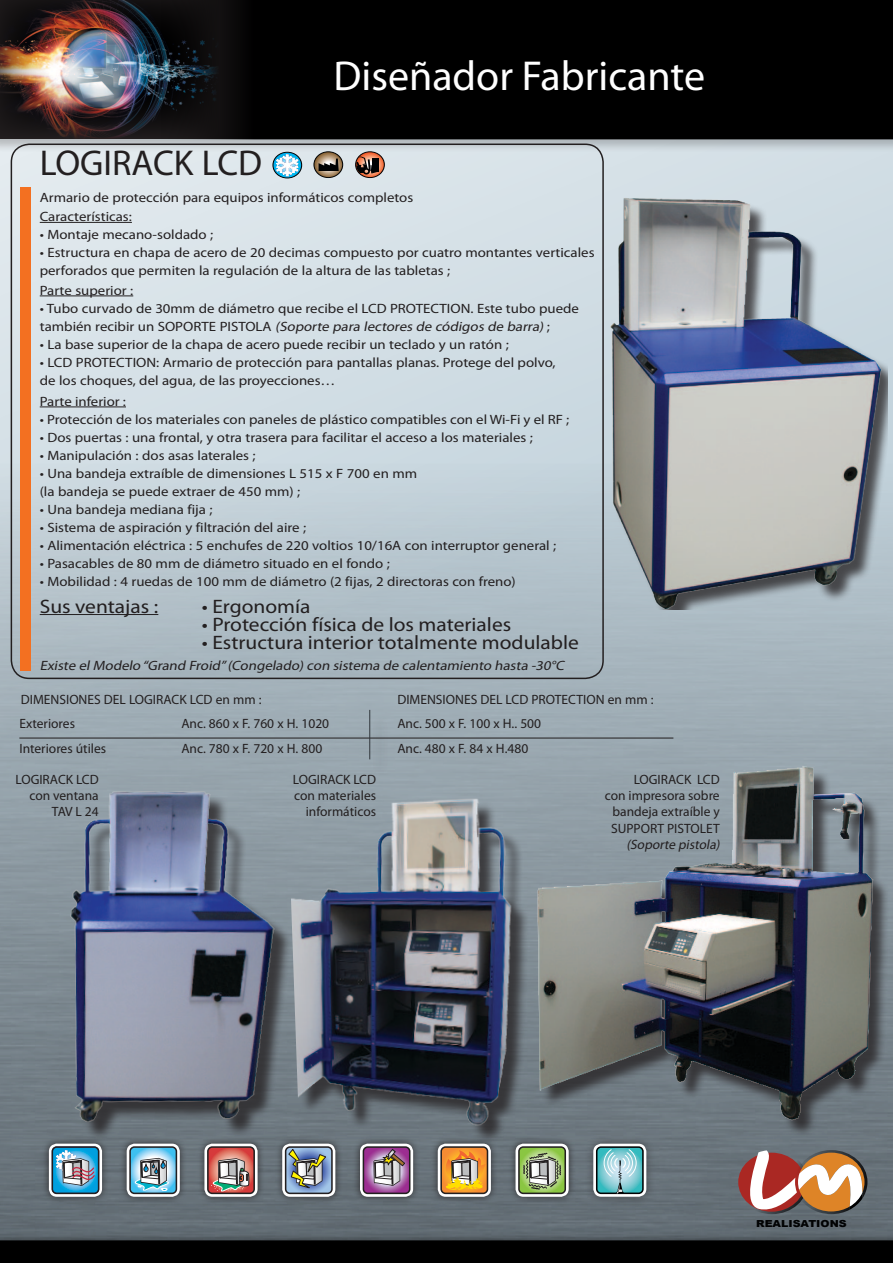
<style>
.page{position:relative;width:893px;height:1263px;background:#fff}
.page>*{position:absolute;margin:0;border:0;box-sizing:border-box;transform-origin:0 0}
.t1{font:42px "Myriad Pro";color:#fff}
.t2{font:36px "Myriad Pro";color:#231f20}
.t3{font:19.5px "Myriad Pro";color:#231f20;scale:1.1 1}
.t4{font:13.5px/18px "Myriad Pro";color:#231f20;scale:1.1 1}
.t5{font:13.5px/16.2px "Myriad Pro";color:#231f20;text-align:right}
.t6{font:italic 13.5px "Myriad Pro";color:#231f20;scale:1.1 1}
.t7{font:italic 13.5px "Myriad Pro";color:#231f20}
.t8{font:900 9.75px "Arial";color:#010203;scale:1.13 1}
.s1{font-style:italic}
</style>
<div class="page">
<div style="left:0;top:0;width:893px;height:1240px;background:#d5e0e7"></div>
<img style="left:0;top:463px;width:893px;height:770px">
<div style="left:0;top:0;width:893px;height:153px;background:#231f20;opacity:.25"></div>
<div style="left:0;top:1233px;width:893px;height:30px;background:#576067"></div>
<img style="left:0;top:0;width:148px;height:139px">
<svg style="left:148px;top:0;width:745px;height:139px;background:#020203"></svg>
<div style="left:0;top:1240px;width:893px;height:23px;background:#000"></div>
<svg style="left:736px;top:1150px;width:131px;height:64px;background:#b58875"></svg>
<div style="left:42px;top:1136px;width:67px;height:68px;background:#231f20;opacity:.75"></div>
<div style="left:49px;top:1143px;width:53px;height:54px;background:#fff;border-radius:8px"></div>
<svg style="left:51px;top:1145px;width:49px;height:50px;background:#6a9ab4"></svg>
<div style="left:119px;top:1136px;width:68px;height:68px;background:#231f20;opacity:.75"></div>
<div style="left:127px;top:1143px;width:53px;height:54px;background:#fff;border-radius:8px"></div>
<svg style="left:127px;top:1158px;width:51px;height:37px;background:#88aebc"></svg>
<div style="left:275px;top:1136px;width:67px;height:68px;background:#231f20;opacity:.75"></div>
<div style="left:282px;top:1143px;width:53px;height:54px;background:#fff;border-radius:8px"></div>
<svg style="left:284px;top:1158px;width:49px;height:37px"></svg>
<div style="left:353px;top:1136px;width:67px;height:68px;background:#231f20;opacity:.75"></div>
<div style="left:360px;top:1143px;width:53px;height:54px;background:#fff;border-radius:8px"></div>
<svg style="left:362px;top:1165px;width:49px;height:30px"></svg>
<div style="left:430px;top:1136px;width:68px;height:68px;background:#231f20;opacity:.75"></div>
<div style="left:438px;top:1143px;width:53px;height:54px;background:#fff;border-radius:8px"></div>
<svg style="left:440px;top:1165px;width:49px;height:30px"></svg>
<div style="left:508px;top:1136px;width:68px;height:68px;background:#231f20;opacity:.75"></div>
<div style="left:515px;top:1143px;width:54px;height:54px;background:#fff;border-radius:8px"></div>
<svg style="left:517px;top:1145px;width:50px;height:50px;background:#94a87a"></svg>
<div style="left:584px;top:1135px;width:72px;height:71px;background:#231f20;opacity:.5"></div>
<div style="left:593px;top:1144px;width:53px;height:53px;background:#fff;border-radius:8px"></div>
<svg style="left:595px;top:1145px;width:49px;height:50px;background:#7db8be"></svg>
<hr style="left:40px;top:222px;width:92px;height:1px;background:#231f20">
<hr style="left:40px;top:296px;width:93px;height:1px;background:#231f20">
<hr style="left:40px;top:407px;width:86px;height:1px;background:#231f20">
<hr style="left:40px;top:614px;width:118px;height:1px;background:#231f20">
<div style="left:20px;top:187px;width:11px;height:484px;background:#f37021"></div>
<hr style="left:19px;top:738px;width:654px;height:1px;background:#231f20">
<div style="left:197px;top:1136px;width:68px;height:68px;background:#231f20;opacity:.75"></div>
<div style="left:204px;top:1143px;width:54px;height:54px;background:#fff;border-radius:8px"></div>
<svg style="left:204px;top:1158px;width:52px;height:37px"></svg>
<div style="left:313px;top:151px;width:30px;height:27px;border:1px solid #010203;border-radius:50%"></div>
<svg style="left:314px;top:152px;width:29px;height:26px"></svg>
<div style="left:355px;top:151px;width:30px;height:27px;border:1px solid #010203;border-radius:50%"></div>
<svg style="left:356px;top:152px;width:28px;height:26px"></svg>
<img style="left:57px;top:776px;width:230px;height:382px">
<img style="left:287px;top:774px;width:253px;height:391px">
<div style="left:372px;top:714px;width:17px;height:62px;background:#98a6ae"></div>
<hr style="left:369px;top:710px;width:1px;height:49px;background:#31373c">
<div style="left:272px;top:152px;width:30px;height:26px;border:1px solid #010203;border-radius:50%"></div>
<svg style="left:273px;top:152px;width:29px;height:26px"></svg>
<div style="left:540px;top:770px;width:350px;height:367px;background:#231f20;opacity:.75"></div>
<img style="left:522px;top:700px;width:358px;height:429px">
<img style="left:594px;top:184px;width:294px;height:426px">
<h1 class="t1" style="left:349px;top:49px;width:378px">Concepteur Fabricant</h1>
<h1 class="t1" style="left:334px;top:50px;width:373px">Diseñador Fabricante</h1>
<h2 class="t2" style="left:40px;top:141px;width:224px">LOGIRACK LCD</h2>
<p class="t4" style="left:40px;top:187px;width:341px;line-height:19.5px">Armario de protección para equipos informáticos completos<br>Características:</p>
<p class="t4" style="left:40px;top:225px;width:159px">• Montaje mecano-soldado ;</p>
<p class="t4" style="left:40px;top:243px;width:506px">• Estructura en chapa de acero de 20 decimas compuesto por cuatro montantes verticales perforados que permiten la regulación de la altura de las tabletas ;</p>
<p class="t4" style="left:40px;top:281px;width:86px">Parte superior :</p>
<p class="t4" style="left:40px;top:299px;width:492px">• Tubo curvado de 30mm de diámetro que recibe el LCD PROTECTION. Este tubo puede t a m b i é n re c i b i r u n S O P O RT E P I STO LA <span class="s1">(Soporte para lectores de códigos de barra)</span>;</p>
<p class="t4" style="left:40px;top:335px;width:428px">• La base superior de la chapa de acero puede recibir un teclado y un ratón ;</p>
<p class="t4" style="left:40px;top:353px;width:470px">• LCD PROTECTION: Armario de protección para pantallas planas. Protege del polvo, de los choques, del agua, de las proyecciones…</p>
<p class="t4" style="left:40px;top:392px;width:80px">Parte inferior :</p>
<p class="t4" style="left:40px;top:410px;width:483px">• Protección de los materiales con paneles de plástico compatibles con el Wi-Fi y el RF ;</p>
<p class="t4" style="left:40px;top:428px;width:450px">• Dos puertas : una frontal, y otra trasera para facilitar el acceso a los materiales ;</p>
<p class="t4" style="left:40px;top:446px;width:198px">• Manipulación : dos asas laterales ;</p>
<p class="t4" style="left:40px;top:464px;width:345px">• Una bandeja extraíble de dimensiones L 515 x F 700 en mm (la bandeja se puede extraer de 450 mm) ;</p>
<p class="t4" style="left:40px;top:500px;width:159px">• Una bandeja mediana fija ;</p>
<p class="t4" style="left:40px;top:518px;width:244px">• Sistema de aspiración y filtración del aire ;</p>
<p class="t4" style="left:40px;top:536px;width:471px">• Alimentación eléctrica : 5 enchufes de 220 voltios 10/16A con interruptor general ;</p>
<p class="t4" style="left:40px;top:554px;width:320px">• Pasacables de 80 mm de diámetro situado en el fondo ;</p>
<p class="t4" style="left:40px;top:572px;width:434px">• Mobilidad : 4 ruedas de 100 mm de diámetro (2 fijas, 2 directoras con freno)</p>
<h3 class="t3" style="left:40px;top:594px;width:109px">Sus ventajas :</h3>
<h3 class="t3" style="left:202px;top:594px;width:100px">• Ergonomía</h3>
<h3 class="t3" style="left:202px;top:612px;width:283px">• Protección física de los materiales</h3>
<h3 class="t3" style="left:202px;top:630px;width:344px">• Estructura interior totalmente modulable</h3>
<p class="t6" style="left:40px;top:657px;width:481px">Existe elModelo “Grand Froid”(Congelado)con sistema de calentamiento hasta -30°C</p>
<p class="t5" style="left:21px;top:691px;width:242px">DIMENSIONES DEL LOGIRACK LCD en mm :</p>
<p class="t5" style="left:397px;top:691px;width:258px">DIMENSIONES DEL LCD PROTECTION en mm :</p>
<p class="t5" style="left:19px;top:715px;width:57px">Exteriores</p>
<p class="t5" style="left:181px;top:715px;width:149px">Anc. 860 x F. 760 x H. 1020</p>
<p class="t5" style="left:397px;top:715px;width:145px">Anc. 500 x F. 100 x H.. 500</p>
<p class="t5" style="left:19px;top:740px;width:88px">Interiores útiles</p>
<p class="t5" style="left:181px;top:740px;width:142px">Anc. 780 x F. 720 x H. 800</p>
<p class="t5" style="left:397px;top:740px;width:132px">Anc. 480 x F. 84 x H.480</p>
<p class="t5" style="left:16px;top:771px;width:85px">LOGIRACK LCD con ventana<br>TAV L 24</p>
<p class="t5" style="left:293px;top:771px;width:85px">LOGIRACK LCD con materiales informáticos</p>
<p class="t5" style="left:605px;top:771px;width:116px">LOGIRACK LCD<br>con impresora sobre bandeja extraíble y<br>SUPPORT PISTOLET</p>
<p class="t7" style="left:626px;top:836px;width:98px">(Soporte pistola)</p>
<p class="t8" style="left:756px;top:1218px;width:82px">REALISATIONS</p>
</div>
